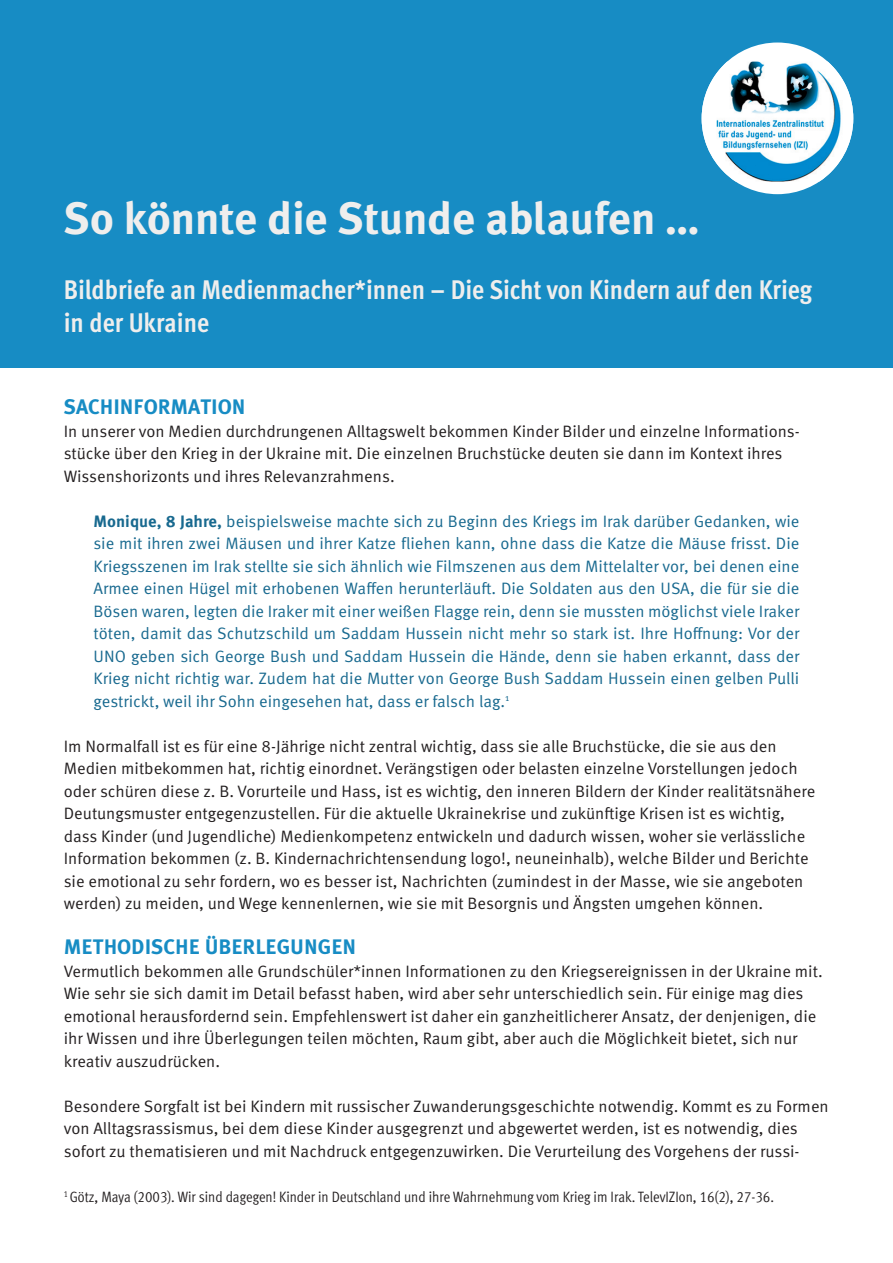
<style>
.page{position:relative;width:893px;height:1263px;background:#fff}
.page>*{position:absolute;margin:0;border:0;box-sizing:border-box;transform-origin:0 0}
.t1{font:45px "Meta K Bold";color:#efeeed}
.t2{font:700 condensed 27px/32.4px "Meta Pro";color:#efeeed}
.t3{font:21px "Meta K Bold";color:#178cc4}
.t4{font:16.5px/22.5px "Meta Pro Norm";color:#231f20}
.t5{font:16.5px/22.5px "Meta Pro Norm";letter-spacing:-.005em;color:#18698f;text-align:justify}
.t6{font:15px "Meta Cond Normal LF";color:#231f20}
.s1{font-family:"Meta Pro";font-weight:700}
</style>
<div class="page">
<div style="left:0;top:0;width:893px;height:368px;background:#178cc4"></div>
<div style="left:702px;top:43px;width:151px;height:151px;background:#fff;border-radius:50%"></div>
<img style="left:702px;top:62px;width:151px;height:119px">
<h1 class="t1" style="left:64px;top:191px;width:637px">So könnte die Stunde ablaufen …</h1>
<h2 class="t2" style="left:64px;top:272px;width:750px">Bildbriefe an Medienmacher*innen – Die Sicht von Kindern auf den Krieg in der Ukraine</h2>
<p class="t3" style="left:64px;top:394px;width:183px">SACHINFORMATION</p>
<p class="t4" style="left:64px;top:418px;width:738px">In unserer von Medien durchdrungenen Alltagswelt bekommen Kinder Bilder und einzelne Informations&shy;stücke über den Krieg in der Ukraine mit. Die einzelnen Bruchstücke deuten sie dann im Kontext ihres<br>Wissenshorizonts und ihres Relevanzrahmens.</p>
<p class="t5" style="left:94px;top:508px;width:707px"><span class="s1">Monique, 8 Jahre,</span> beispielsweise machte sich zu Beginn des Kriegs im Irak darüber Gedanken, wie sie mit ihren zwei Mäusen und ihrer Katze fliehen kann, ohne dass die Katze die Mäuse frisst. Die Kriegsszenen im Irak stellte sie sich ähnlich wie Filmszenen aus dem Mittelalter vor, bei denen eine Armee einen Hügel mit erhobenen Waffen herunterläuft. Die Soldaten aus den USA, die für sie die Bösen waren, legten die Iraker mit einer weißen Flagge rein, denn sie mussten möglichst viele Iraker töten, damit das Schutzschild um Saddam Hussein nicht mehr so stark ist. Ihre Hoffnung: Vor der UNO geben sich George Bush und Saddam Hussein die Hände, denn sie haben erkannt, dass der Krieg nicht richtig war. Zudem hat die Mutter von George Bush Saddam Hussein einen gelben Pulli gestrickt, weil ihr Sohn eingesehen hat, dass er falsch lag.<sup>1</sup></p>
<p class="t4" style="left:64px;top:733px;width:753px">Im Normalfall ist es für eine 8-Jährige nicht zentral wichtig, dass sie alle Bruchstücke, die sie aus den Medien mitbekommen hat, richtig einordnet. Verängstigen oder belasten einzelne Vorstellungen jedoch oder schüren diese z. B. Vorurteile und Hass, ist es wichtig, den inneren Bildern der Kinder realitätsnähere Deutungsmuster entgegenzustellen. Für die aktuelle Ukrainekrise und zukünftige Krisen ist es wichtig, dass Kinder (und Jugendliche) Medienkompetenz entwickeln und dadurch wissen, woher sie verlässliche Information bekommen (z. B. Kindernachrichtensendung logo!, neuneinhalb), welche Bilder und Berichte sie emotional zu sehr fordern, wo es besser ist, Nachrichten (zumindest in der Masse, wie sie angeboten werden) zu meiden, und Wege kennenlernen, wie sie mit Besorgnis und Ängsten umgehen können.</p>
<p class="t3" style="left:64px;top:934px;width:294px">METHODISCHE ÜBERLEGUNGEN</p>
<p class="t4" style="left:64px;top:958px;width:760px">Vermutlich bekommen alle Grundschüler*innen Informationen zu den Kriegsereignissen in der Ukraine mit.<br>Wie sehr sie sich damit im Detail befasst haben, wird aber sehr unterschiedlich sein. Für einige mag dies emotional herausfordernd sein. Empfehlenswert ist daher ein ganzheitlicherer Ansatz, der denjenigen, die ihr Wissen und ihre Überlegungen teilen möchten, Raum gibt, aber auch die Möglichkeit bietet, sich nur kreativ auszudrücken.</p>
<p class="t4" style="left:64px;top:1093px;width:766px">Besondere Sorgfalt ist bei Kindern mit russischer Zuwanderungsgeschichte notwendig. Kommt es zu Formen von Alltagsrassismus, bei dem diese Kinder ausgegrenzt und abgewertet werden, ist es notwendig, dies sofort zu thematisieren und mit Nachdruck entgegenzuwirken. Die Verurteilung des Vorgehens der russi-</p>
<p class="t6" style="left:64px;top:1188px;width:712px"><sup>1</sup> Götz, Maya (2003). Wir sind dagegen! Kinder in Deutschland und ihre Wahrnehmung vom Krieg im Irak. TelevIZIon, 16(2), 27-36.</p>
</div>
